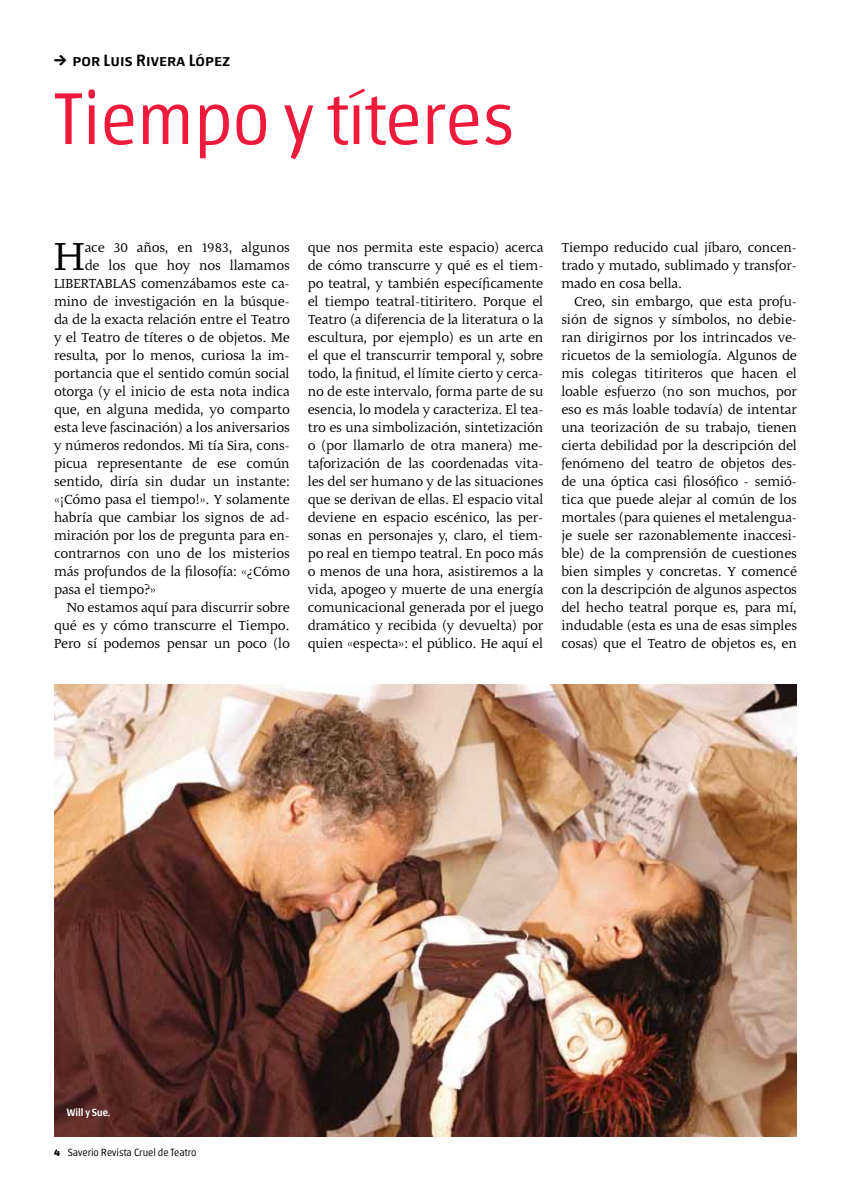
<style>
.page{position:relative;width:851px;height:1191px;background:#fff}
.page>*{position:absolute;margin:0;border:0;box-sizing:border-box;transform-origin:0 0}
.t1{font:300 73.5px "Chaco";color:#ed1a3b}
.t2{font:44.85px "Malena";color:#000}
.t3{font:500 16.5px "Chaco";letter-spacing:.01em;color:#000}
.t4{font:15px/18px "Malena";color:#000;text-align:justify}
.t5{font:15px "Malena";letter-spacing:-.02em;color:#000}
.t6{font:300 10.5px "Chaco";color:#000}
.t7{font:500 10.5px "Chaco";color:#fff}
.s1{font-weight:700}
</style>
<div class="page">
<img style="left:54px;top:684px;width:742px;height:453px">
<p class="t3" style="left:72px;top:53px;width:159px">por Luis Rivera López</p>
<h1 class="t1" style="left:54px;top:85px;width:462px">Tiempo y títeres</h1>
<h2 class="t2" style="left:54px;top:232px;width:32px">H</h2>
<p class="t4" style="left:85px;top:239px;width:206px">ace 30 años, en 1983, algunos</p>
<p class="t4" style="left:85px;top:257px;width:206px">de los que hoy nos llamamos</p>
<p class="t4" style="left:54px;top:275px;width:237px">LIBERTABLAS comenzábamos este ca-</p>
<p class="t4" style="left:54px;top:293px;width:237px">mino de investigación en la búsque-</p>
<p class="t5" style="left:54px;top:311px;width:237px">da de la exacta relación entre el Teatro</p>
<p class="t4" style="left:54px;top:329px;width:237px">y el Teatro de títeres o de objetos. Me</p>
<p class="t4" style="left:54px;top:347px;width:237px">resulta, por lo menos, curiosa la im-</p>
<p class="t4" style="left:54px;top:365px;width:237px">portancia que el sentido común social</p>
<p class="t4" style="left:54px;top:383px;width:237px">otorga (y el inicio de esta nota indica</p>
<p class="t4" style="left:54px;top:401px;width:237px">que, en alguna medida, yo comparto</p>
<p class="t4" style="left:54px;top:419px;width:237px">esta leve fascinación) a los aniversarios</p>
<p class="t4" style="left:54px;top:437px;width:237px">y números redondos. Mi tía Sira, cons-</p>
<p class="t4" style="left:54px;top:455px;width:237px">picua representante de ese común</p>
<p class="t4" style="left:54px;top:473px;width:237px">sentido, diría sin dudar un instante:</p>
<p class="t4" style="left:54px;top:491px;width:237px">«¡Cómo pasa el tiempo!». Y solamente</p>
<p class="t4" style="left:54px;top:509px;width:237px">habría que cambiar los signos de ad-</p>
<p class="t4" style="left:54px;top:527px;width:237px">miración por los de pregunta para en-</p>
<p class="t4" style="left:54px;top:545px;width:237px">contrarnos con uno de los misterios</p>
<p class="t4" style="left:54px;top:563px;width:237px">más profundos de la filosofía: «¿Cómo</p>
<p class="t4" style="left:54px;top:581px;width:103px">pasa el tiempo?»</p>
<p class="t4" style="left:67px;top:599px;width:224px">No estamos aquí para discurrir sobre</p>
<p class="t4" style="left:54px;top:617px;width:237px">qué es y cómo transcurre el Tiempo.</p>
<p class="t4" style="left:54px;top:635px;width:237px">Pero sí podemos pensar un poco (lo</p>
<p class="t4" style="left:307px;top:239px;width:237px">que nos permita este espacio) acerca de cómo transcurre y qué es el tiem&shy;po teatral, y también específicamente el tiempo teatral-titiritero. Porque el Teatro (a diferencia de la literatura o la escultura, por ejemplo) es un arte en el que el transcurrir temporal y, sobre todo, la finitud, el límite cierto y cerca&shy;no de este intervalo, forma parte de su esencia, lo modela y caracteriza. El tea&shy;tro es una simbolización, sintetización o (por llamarlo de otra manera) me&shy;taforización de las coordenadas vita&shy;les del ser humano y de las situaciones que se derivan de ellas. El espacio vital deviene en espacio escénico, las per&shy;sonas en personajes y, claro, el tiem&shy;po real en tiempo teatral. En poco más o menos de una hora, asistiremos a la vida, apogeo y muerte de una energía comunicacional generada por el juego dramático y recibida (y devuelta) por quien «especta»: el público. He aquí el</p>
<p class="t4" style="left:561px;top:239px;width:237px">Tiempo reducido cual jíbaro, concen&shy;trado y mutado, sublimado y transfor&shy;mado en cosa bella.</p>
<p class="t4" style="left:561px;top:293px;width:237px;text-indent:13px">Creo, sin embargo, que esta profu&shy;sión de signos y símbolos, no debie&shy;ran dirigirnos por los intrincados ve&shy;ricuetos de la semiología. Algunos de mis colegas titiriteros que hacen el loable esfuerzo (no son muchos, por eso es más loable todavía) de intentar una teorización de su trabajo, tienen cierta debilidad por la descripción del fenómeno del teatro de objetos des&shy;de una óptica casi filosófico - semió&shy;tica que puede alejar al común de los mortales (para quienes el metalengua&shy;je suele ser razonablemente inaccesi&shy;ble) de la comprensión de cuestiones bien simples y concretas. Y comencé con la descripción de algunos aspectos del hecho teatral porque es, para mí, indudable (esta es una de esas simples cosas) que el Teatro de objetos es, en</p>
<p class="t7" style="left:67px;top:1108px;width:45px">Will y Sue.</p>
<p class="t6" style="left:54px;top:1147px;width:144px"><span class="s1">4</span> Saverio Revista Cruel de Teatro</p>
</div>
